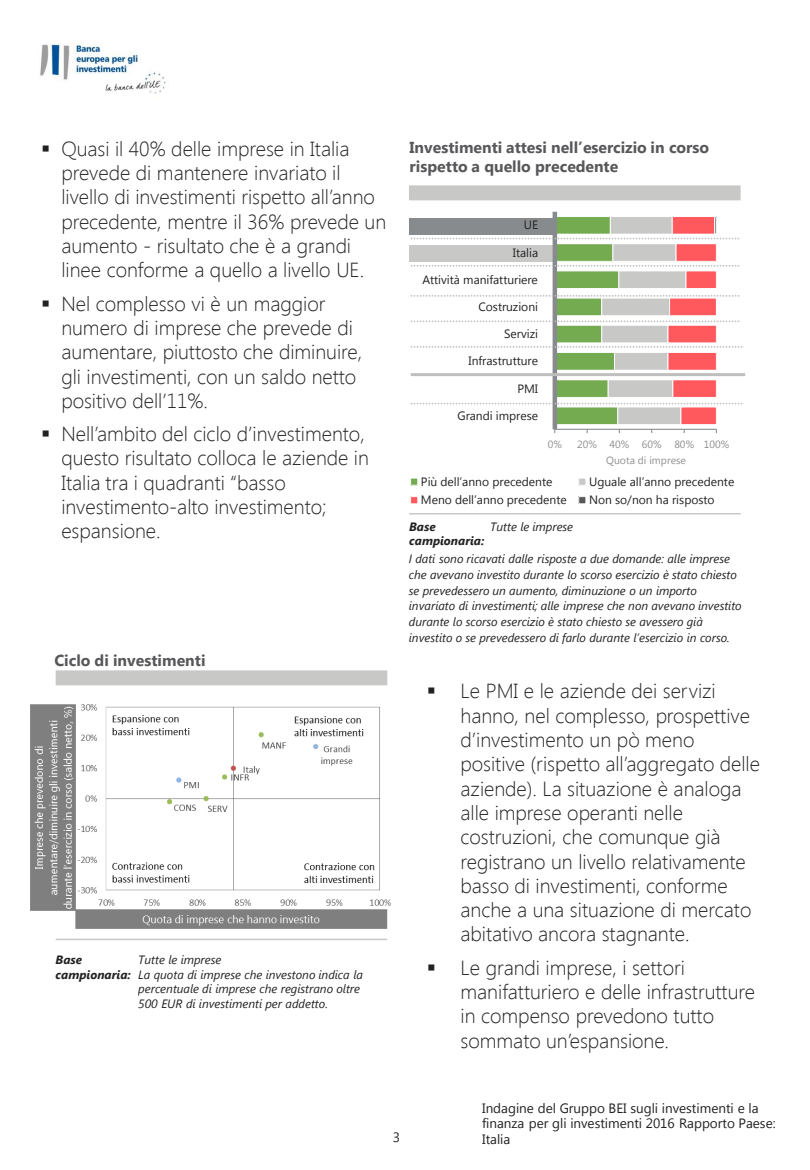
<style>
.page{position:relative;width:810px;height:1170px;background:#fff}
.page>*{position:absolute;margin:0;border:0;box-sizing:border-box;transform-origin:0 0}
.t1{font:300 20.4px/24.3px "Segoe UI";color:#222223}
.t2{font:700 15.9px/18.9px "Segoe UI";color:#58585b}
.t3{font:13.5px/15.5px "Segoe UI";color:#222223}
.t4{font:italic 12px/15.9px "Segoe UI";letter-spacing:-.005em;color:#222223}
.t5{font:12px "Segoe UI";color:#222223}
.t6{font:italic 700 12px/14.4px "Segoe UI";color:#222223}
.t7{font:10.5px "Segoe UI";color:#8f8f92}
</style>
<div class="page">
<img style="left:40px;top:43px;width:126px;height:51px">
<div style="left:409px;top:185px;width:332px;height:15px;background:#c8c9c7"></div>
<hr style="left:409px;top:513px;width:332px;height:2px;background:#c8c9c7">
<div style="left:410px;top:245px;width:143px;height:16px;background:#c8c9c7"></div>
<div style="left:555px;top:244px;width:58px;height:17px;background:#74aa50"></div>
<div style="left:555px;top:244px;width:58px;height:18px;border:1px solid #fff"></div>
<div style="left:555px;top:271px;width:64px;height:18px;background:#74aa50"></div>
<div style="left:555px;top:271px;width:64px;height:18px;border:1px solid #fff"></div>
<div style="left:555px;top:298px;width:47px;height:18px;background:#74aa50"></div>
<div style="left:555px;top:298px;width:47px;height:18px;border:1px solid #fff"></div>
<div style="left:555px;top:325px;width:47px;height:18px;background:#74aa50"></div>
<div style="left:555px;top:325px;width:47px;height:18px;border:1px solid #fff"></div>
<div style="left:555px;top:352px;width:60px;height:18px;background:#74aa50"></div>
<div style="left:555px;top:352px;width:60px;height:18px;border:1px solid #fff"></div>
<div style="left:555px;top:380px;width:53px;height:17px;background:#74aa50"></div>
<div style="left:555px;top:380px;width:53px;height:18px;border:1px solid #fff"></div>
<div style="left:555px;top:407px;width:63px;height:18px;background:#74aa50"></div>
<div style="left:555px;top:407px;width:63px;height:18px;border:1px solid #fff"></div>
<div style="left:613px;top:244px;width:63px;height:17px;background:#c8c9c7"></div>
<div style="left:613px;top:244px;width:63px;height:18px;border:1px solid #fff"></div>
<div style="left:619px;top:271px;width:67px;height:18px;background:#c8c9c7"></div>
<div style="left:619px;top:271px;width:67px;height:18px;border:1px solid #fff"></div>
<div style="left:602px;top:298px;width:68px;height:18px;background:#c8c9c7"></div>
<div style="left:602px;top:298px;width:68px;height:18px;border:1px solid #fff"></div>
<div style="left:602px;top:325px;width:66px;height:18px;background:#c8c9c7"></div>
<div style="left:602px;top:325px;width:66px;height:18px;border:1px solid #fff"></div>
<div style="left:615px;top:352px;width:53px;height:18px;background:#c8c9c7"></div>
<div style="left:614px;top:352px;width:54px;height:18px;border:1px solid #fff"></div>
<div style="left:608px;top:380px;width:65px;height:17px;background:#c8c9c7"></div>
<div style="left:608px;top:380px;width:65px;height:18px;border:1px solid #fff"></div>
<div style="left:618px;top:407px;width:63px;height:18px;background:#c8c9c7"></div>
<div style="left:618px;top:407px;width:63px;height:18px;border:1px solid #fff"></div>
<div style="left:676px;top:244px;width:40px;height:17px;background:#ff585d"></div>
<div style="left:676px;top:244px;width:41px;height:18px;border:1px solid #fff"></div>
<div style="left:686px;top:271px;width:30px;height:18px;background:#ff585d"></div>
<div style="left:686px;top:271px;width:31px;height:18px;border:1px solid #fff"></div>
<div style="left:670px;top:298px;width:46px;height:18px;background:#ff585d"></div>
<div style="left:669px;top:298px;width:48px;height:18px;border:1px solid #fff"></div>
<div style="left:668px;top:325px;width:48px;height:18px;background:#ff585d"></div>
<div style="left:668px;top:325px;width:49px;height:18px;border:1px solid #fff"></div>
<div style="left:668px;top:352px;width:48px;height:18px;background:#ff585d"></div>
<div style="left:668px;top:352px;width:49px;height:18px;border:1px solid #fff"></div>
<div style="left:673px;top:380px;width:43px;height:17px;background:#ff585d"></div>
<div style="left:673px;top:380px;width:44px;height:18px;border:1px solid #fff"></div>
<div style="left:681px;top:407px;width:35px;height:18px;background:#ff585d"></div>
<div style="left:681px;top:407px;width:36px;height:18px;border:1px solid #fff"></div>
<hr style="left:555px;top:429px;width:161px;height:1px;background:#888b8d">
<hr style="left:553px;top:212px;width:4px;height:217px;background:#888b8d">
<div style="left:411px;top:478px;width:7px;height:7px;background:#74aa50"></div>
<div style="left:410px;top:478px;width:8px;height:7px;border:1px solid #fff"></div>
<div style="left:579px;top:478px;width:7px;height:7px;background:#c8c9c7"></div>
<div style="left:579px;top:478px;width:7px;height:7px;border:1px solid #fff"></div>
<div style="left:411px;top:497px;width:7px;height:7px;background:#ff585d"></div>
<div style="left:410px;top:496px;width:8px;height:8px;border:1px solid #fff"></div>
<div style="left:579px;top:497px;width:7px;height:7px;background:#58585b"></div>
<div style="left:579px;top:496px;width:7px;height:8px;border:1px solid #fff"></div>
<svg style="left:411px;top:346px;width:333px;height:2px"></svg>
<svg style="left:411px;top:321px;width:329px;height:1px"></svg>
<svg style="left:411px;top:295px;width:329px;height:2px"></svg>
<svg style="left:411px;top:265px;width:329px;height:2px"></svg>
<svg style="left:411px;top:216px;width:329px;height:23px"></svg>
<hr style="left:411px;top:373px;width:334px;height:3px;background:#bfbfbf">
<svg style="left:411px;top:403px;width:333px;height:1px"></svg>
<div style="left:56px;top:670px;width:331px;height:15px;background:#c8c9c7"></div>
<hr style="left:56px;top:939px;width:331px;height:1px;background:#c8c9c7">
<img style="left:30px;top:704px;width:361px;height:225px">
<p class="t1" style="left:61px;top:135px;width:326px;text-indent:-20px">▪ Quasi il 40% delle imprese in Italia prevede di mantenere invariato il livello di investimenti rispetto all’anno precedente, mentre il 36% prevede un aumento - risultato che è a grandi linee conforme a quello a livello UE.</p>
<p class="t1" style="left:61px;top:290px;width:302px;text-indent:-20px">▪ Nel complesso vi è un maggior numero di imprese che prevede di aumentare, piuttosto che diminuire, gli investimenti, con un saldo netto positivo dell’11%.</p>
<p class="t1" style="left:61px;top:420px;width:309px;text-indent:-20px">▪ Nell’ambito del ciclo d’investimento, questo risultato colloca le aziende in<br>Italia tra i quadranti “basso investimento-alto investimento; espansione.</p>
<p class="t2" style="left:54px;top:649px;width:153px">Ciclo di investimenti</p>
<p class="t6" style="left:56px;top:952px;width:77px">Base campionaria:</p>
<p class="t4" style="left:138px;top:951px;width:85px">Tutte le imprese</p>
<p class="t4" style="left:138px;top:966px;width:226px;line-height:14.4px">La quota di imprese che investono indica la percentuale di imprese che registrano oltre<br>500 EUR di investimenti per addetto.</p>
<p class="t2" style="left:410px;top:136px;width:301px">Investimenti attesi nell’esercizio in corso rispetto a quello precedente</p>
<p class="t5" style="left:524px;top:216px;width:16px">UE</p>
<p class="t5" style="left:513px;top:244px;width:27px">Italia</p>
<p class="t5" style="left:422px;top:271px;width:117px">Attività manifatturiere</p>
<p class="t5" style="left:478px;top:298px;width:61px">Costruzioni</p>
<p class="t5" style="left:504px;top:325px;width:35px">Servizi</p>
<p class="t5" style="left:469px;top:352px;width:71px">Infrastrutture</p>
<p class="t5" style="left:517px;top:380px;width:22px">PMI</p>
<p class="t5" style="left:457px;top:407px;width:82px">Grandi imprese</p>
<p class="t7" style="left:548px;top:437px;width:16px">0%</p>
<p class="t7" style="left:577px;top:437px;width:21px">20%</p>
<p class="t7" style="left:610px;top:437px;width:21px">40%</p>
<p class="t7" style="left:642px;top:437px;width:21px">60%</p>
<p class="t7" style="left:674px;top:437px;width:21px">80%</p>
<p class="t7" style="left:704px;top:437px;width:27px">100%</p>
<p class="t7" style="left:606px;top:452px;width:81px">Quota di imprese</p>
<p class="t5" style="left:421px;top:473px;width:133px">Più dell’anno precedente</p>
<p class="t5" style="left:589px;top:473px;width:147px">Uguale all’anno precedente</p>
<p class="t5" style="left:421px;top:491px;width:147px">Meno dell’anno precedente</p>
<p class="t5" style="left:589px;top:491px;width:127px">Non so/non ha risposto</p>
<p class="t6" style="left:409px;top:518px;width:77px">Base campionaria:</p>
<p class="t4" style="left:490px;top:518px;width:85px">Tutte le imprese</p>
<p class="t4" style="left:409px;top:550px;width:334px">I dati sono ricavati dalle risposte a due domande: alle imprese che avevano investito durante lo scorso esercizio è stato chiesto se prevedessero un aumento, diminuzione o un importo invariato di investimenti; alle imprese che non avevano investito durante lo scorso esercizio è stato chiesto se avessero già investito o se prevedessero di farlo durante l’esercizio in corso.</p>
<p class="t1" style="left:461px;top:677px;width:301px;text-indent:-34px">▪ Le PMI e le aziende dei servizi hanno, nel complesso, prospettive d’investimento un pò meno positive (rispetto all’aggregato delle aziende). La situazione è analoga alle imprese operanti nelle costruzioni, che comunque già registrano un livello relativamente basso di investimenti, conforme anche a una situazione di mercato abitativo ancora stagnante.</p>
<p class="t1" style="left:461px;top:954px;width:296px;text-indent:-34px">▪ Le grandi imprese, i settori manifatturiero e delle infrastrutture in compenso prevedono tutto sommato un’espansione.</p>
<p class="t3" style="left:393px;top:1128px;width:9px">3</p>
<p class="t3" style="left:482px;top:1099px;width:295px">Indagine del Gruppo BEI sugli investimenti e la finanza per gli investimenti 2016 Rapporto Paese:<br>Italia</p>
</div>
